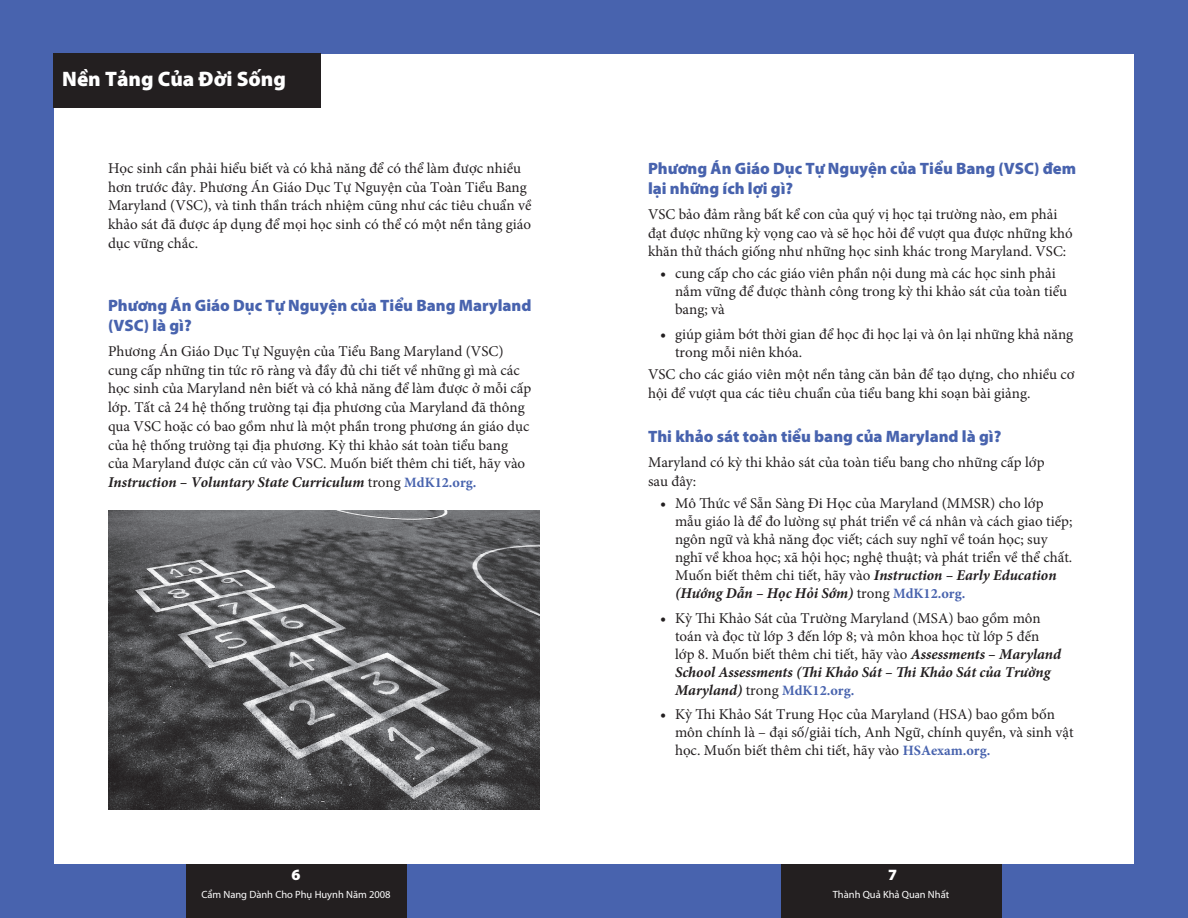
<style>
.page{position:relative;width:1188px;height:918px;background:#fff}
.page>*{position:absolute;margin:0;border:0;box-sizing:border-box;transform-origin:0 0}
.t1{font:900 21px "Myriad Pro";color:#fff}
.t2{font:900 16.5px/19.8px "Myriad Pro";color:#4863ae}
.t3{font:15px/18.8px "Minion Pro";color:#231f20}
.t4{font:700 14.25px "Minion Pro";color:#4863ae}
.t5{font:10.5px "Myriad Pro";color:#fff}
.s1{font-weight:700;font-style:italic}
.s2{font-weight:700;font-size:14.25px;color:#4863ae}
.s3{font-size:15.75px}
.s4{font-style:italic;font-size:15px;color:#231f20}
.s5{font-weight:400;font-size:15px;color:#231f20}
</style>
<div class="page">
<div style="left:0;top:0;width:594px;height:918px;background:#4863ae"></div>
<div style="left:186px;top:863px;width:220px;height:55px;background:#231f20"></div>
<div style="left:54px;top:54px;width:540px;height:810px;background:#fff"></div>
<div style="left:594px;top:0;width:594px;height:918px;background:#4863ae"></div>
<div style="left:781px;top:863px;width:220px;height:55px;background:#231f20"></div>
<div style="left:594px;top:54px;width:540px;height:810px;background:#fff"></div>
<div style="left:53px;top:54px;width:268px;height:54px;background:#231f20"></div>
<img style="left:108px;top:511px;width:432px;height:299px">
<h1 class="t1" style="left:62px;top:65px;width:225px">Nền Tảng Của Đời Sống</h1>
<p class="t3" style="left:108px;top:159px;width:425px">Học sinh cần phải hiểu biết và có khả năng để có thể làm được nhiều hơn trước đây. Phương Án Giáo Dục Tự Nguyện của Toàn Tiểu Bang Maryland (VSC), và tinh thần trách nhiệm cũng như các tiêu chuẩn về khảo sát đã được áp dụng để mọi học sinh có thể có một nền tảng giáo dục vững chắc.</p>
<p class="t2" style="left:108px;top:295px;width:425px">Phương Án Giáo Dục Tự Nguyện của Tiểu Bang Maryland (VSC) là gì?</p>
<p class="t3" style="left:108px;top:342px;width:425px">Phương Án Giáo Dục Tự Nguyện của Tiểu Bang Maryland (VSC) cung cấp những tin tức rõ ràng và đầy đủ chi tiết về những gì mà các học sinh của Maryland nên biết và có khả năng để làm được ở mỗi cấp lớp. Tất cả 24 hệ thống trường tại địa phương của Maryland đã thông qua VSC hoặc có bao gồm như là một phần trong phương án giáo dục của hệ thống trường tại địa phương. Kỳ thi khảo sát toàn tiểu bang của Maryland được căn cứ vào VSC. Muốn biết thêm chi tiết, hãy vào <span class="s1">Instruction – Voluntary State Curriculum</span> trong <span class="s2">MdK12.org.</span></p>
<p class="t2" style="left:648px;top:158px;width:430px">Phương Án Giáo Dục Tự Nguyện của Tiểu Bang (VSC) đem lại những ích lợi gì?</p>
<p class="t3" style="left:648px;top:205px;width:426px">VSC bảo đảm rằng bất kể con của quý vị học tại trường nào, em phải đạt được những kỳ vọng cao và sẽ học hỏi để vượt qua được những khó khăn thử thách giống như những học sinh khác trong Maryland. VSC:</p>
<p class="t3" style="left:675px;top:265px;width:394px;line-height:18px;text-indent:-15px"><span class="s3">•</span> cung cấp cho các giáo viên phần nội dung mà các học sinh phải nắm vững để được thành công trong kỳ thi khảo sát của toàn tiểu bang; và</p>
<p class="t3" style="left:675px;top:326px;width:400px;line-height:18px;text-indent:-15px"><span class="s3">•</span> giúp giảm bớt thời gian để học đi học lại và ôn lại những khả năng trong mỗi niên khóa.</p>
<p class="t3" style="left:648px;top:365px;width:428px">VSC cho các giáo viên một nền tảng căn bản để tạo dựng, cho nhiều cơ hội để vượt qua các tiêu chuẩn của tiểu bang khi soạn bài giảng.</p>
<p class="t2" style="left:648px;top:426px;width:355px">Thi khảo sát toàn tiểu bang của Maryland là gì?</p>
<p class="t3" style="left:648px;top:453px;width:398px">Maryland có kỳ thi khảo sát của toàn tiểu bang cho những cấp lớp sau đây:</p>
<p class="t3" style="left:675px;top:494px;width:399px;line-height:18px;text-indent:-15px"><span class="s3">•</span> Mô Thức về Sẵn Sàng Đi Học của Maryland (MMSR) cho lớp mẫu giáo là để đo lường sự phát triển về cá nhân và cách giao tiếp; ngôn ngữ và khả năng đọc viết; cách suy nghĩ về toán học; suy nghĩ về khoa học; xã hội học; nghệ thuật; và phát triển về thể chất.<br>Muốn biết thêm chi tiết, hãy vào <span class="s1">Instruction – Early Education (Hướng Dẫn – Học Hỏi Sớm)</span> trong <span class="s2">MdK12.org.</span></p>
<p class="t3" style="left:675px;top:609px;width:388px;line-height:18px;text-indent:-15px"><span class="s3">•</span> Kỳ Thi Khảo Sát của Trường Maryland (MSA) bao gồm môn toán và đọc từ lớp 3 đến lớp 8; và môn khoa học từ lớp 5 đến lớp 8. Muốn biết thêm chi tiết, hãy vào <span class="s1">Assessments – Maryland School Assessments (Thi Khảo Sát – Thi Khảo Sát của Trường</span></p>
<p class="t4" style="left:675px;top:680px;width:181px"><span class="s4">Maryland)</span> <span class="s5">trong</span> MdK12.org.</p>
<p class="t3" style="left:675px;top:706px;width:400px;line-height:18px;text-indent:-15px"><span class="s3">•</span> Kỳ Thi Khảo Sát Trung Học của Maryland (HSA) bao gồm bốn môn chính là – đại số/giải tích, Anh Ngữ, chính quyền, và sinh vật học. Muốn biết thêm chi tiết, hãy vào <span class="s2">HSAexam.org.</span></p>
<p class="t5" style="left:201px;top:888px;width:191px">Cẩm Nang Dành Cho Phụ Huynh Năm 2008</p>
<p class="t5" style="left:833px;top:888px;width:118px">Thành Quả Khả Quan Nhất</p>
</div>
